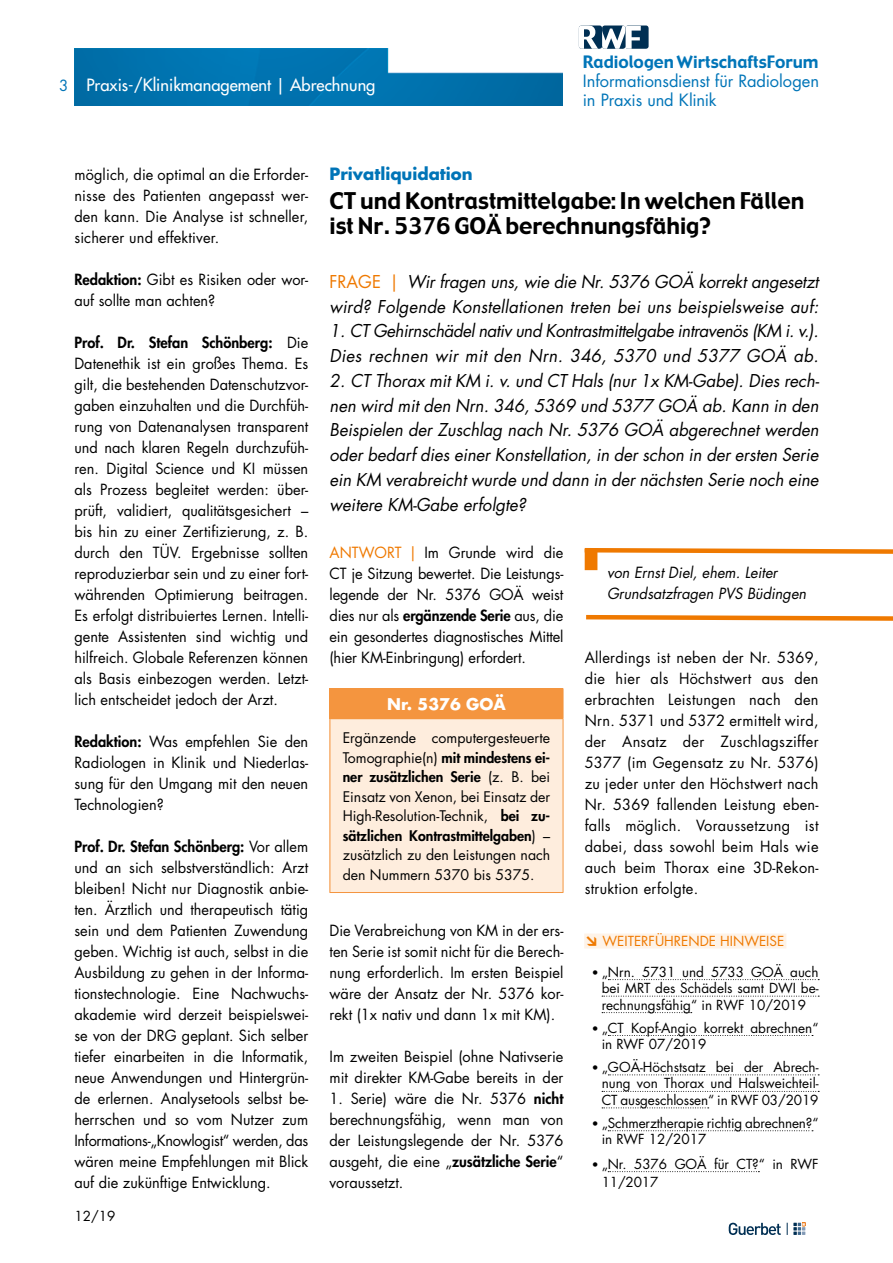
<style>
.page{position:relative;width:893px;height:1263px;background:#fff}
.page>*{position:absolute;margin:0;border:0;box-sizing:border-box;transform-origin:0 0}
.t1{font:22.5px/25.5px "Gadget";color:#000}
.t2{font:italic 17.25px/24.8px "Futura Std";color:#000}
.t3{font:italic 17.25px/24.8px "Futura Std";letter-spacing:-.02em;color:#000}
.t4{font:16.65px "Gadget";color:#0075b8}
.t5{font:16.5px/18.8px "Futura Std";letter-spacing:-.005em;color:#0075b8}
.t6{font:500 16.5px "Futura Std";color:#fff}
.t7{font:700 16.5px "Futura Std";color:#0074b7}
.t8{font:700 15.75px "Futura Std";color:#fff}
.t9{font:15px/21px "Futura Std";color:#000;text-align:justify}
.t10{font:italic 15px/21px "Futura Std";color:#000}
.t11{font:15px "Futura Std";color:#0074b7}
.t12{font:14.25px/19.5px "Futura Std";color:#000;text-align:justify}
.t13{font:13.5px/16.5px "Futura Std";color:#000}
.t14{font:13.5px "Futura Std";color:#ef7900}
.s1{font-weight:800}
.s2{font-style:normal;color:#ef7900}
.s3{color:#ef7900}
.s4{font-family:"DIN Pro";font-weight:900}
.s5{font-family:"DIN Pro";font-weight:500}
</style>
<div class="page">
<svg style="left:729px;top:1223px;width:52px;height:12px"></svg>
<svg style="left:787px;top:1223px;width:18px;height:12px"></svg>
<div style="left:625px;top:26px;width:24px;height:23px;background:#002f53;border-radius:3px"></div>
<svg style="left:579px;top:26px;width:62px;height:23px"></svg>
<img style="left:74px;top:49px;width:489px;height:57px">
<svg style="left:584px;top:548px;width:309px;height:8px"></svg>
<div style="left:585px;top:549px;width:12px;height:21px;background:#ef7900"></div>
<svg style="left:586px;top:614px;width:307px;height:7px"></svg>
<div style="left:330px;top:689px;width:233px;height:30px;background:#f4953f"></div>
<div style="left:330px;top:719px;width:233px;height:173px;background:#feeddd"></div>
<hr style="left:330px;top:688px;width:233px;height:1px;background:#f4953f">
<svg style="left:563px;top:689px;width:1px;height:29px"></svg>
<hr style="left:330px;top:719px;width:1px;height:173px;background:#f4953f">
<hr style="left:563px;top:719px;width:1px;height:173px;background:#f4953f">
<hr style="left:330px;top:892px;width:233px;height:1px;background:#f4953f">
<div style="left:584px;top:933px;width:202px;height:15px;background:#fef3e8"></div>
<svg style="left:608px;top:979px;width:211px;height:1px"></svg>
<svg style="left:602px;top:996px;width:217px;height:1px"></svg>
<svg style="left:602px;top:1012px;width:90px;height:1px"></svg>
<svg style="left:608px;top:1035px;width:205px;height:1px"></svg>
<svg style="left:608px;top:1074px;width:211px;height:1px"></svg>
<svg style="left:602px;top:1091px;width:217px;height:1px"></svg>
<svg style="left:602px;top:1107px;width:107px;height:1px"></svg>
<svg style="left:608px;top:1130px;width:205px;height:1px"></svg>
<svg style="left:608px;top:1171px;width:151px;height:1px"></svg>
<p class="t11" style="left:59px;top:76px;width:11px">3</p>
<p class="t6" style="left:86px;top:74px;width:290px">Praxis-/Klinikmanagement | Abrechnung</p>
<p class="t4" style="left:583px;top:52px;width:237px">Radiologen WirtschaftsForum</p>
<p class="t5" style="left:583px;top:72px;width:238px">Informationsdienst für Radiologen in Praxis und Klinik</p>
<p class="t9" style="left:74px;top:164px;width:235px">möglich, die optimal an die Erforder&shy;nisse des Patienten angepasst wer&shy;den kann. Die Analyse ist schneller, sicherer und effektiver.</p>
<p class="t9" style="left:74px;top:269px;width:235px"><span class="s1">Redaktion:</span> Gibt es Risiken oder wor&shy;auf sollte man achten?</p>
<p class="t9" style="left:74px;top:332px;width:235px"><span class="s1">Prof. Dr. Stefan Schönberg:</span> Die Datenethik ist ein großes Thema. Es gilt, die bestehenden Datenschutzvor&shy;gaben einzuhalten und die Durchfüh&shy;rung von Datenanalysen transparent und nach klaren Regeln durchzufüh&shy;ren. Digital Science und KI müssen als Prozess begleitet werden: über&shy;prüft, validiert, qualitätsgesichert – bis hin zu einer Zertifizierung, z. B. durch den TÜV. Ergebnisse sollten reproduzierbar sein und zu einer fort&shy;währenden Optimierung beitragen.<br>Es erfolgt distribuiertes Lernen. Intelli&shy;gente Assistenten sind wichtig und hilfreich. Globale Referenzen können als Basis einbezogen werden. Letzt&shy;lich entscheidet jedoch der Arzt.</p>
<p class="t9" style="left:74px;top:731px;width:235px"><span class="s1">Redaktion:</span> Was empfehlen Sie den Radiologen in Klinik und Niederlas&shy;sung für den Umgang mit den neuen Technologien?</p>
<p class="t9" style="left:74px;top:836px;width:235px"><span class="s1">Prof. Dr. Stefan Schönberg:</span> Vor allem und an sich selbstverständlich: Arzt bleiben! Nicht nur Diagnostik anbie&shy;ten. Ärztlich und therapeutisch tätig sein und dem Patienten Zuwendung geben. Wichtig ist auch, selbst in die Ausbildung zu gehen in der Informa&shy;tionstechnologie. Eine Nachwuchs&shy;akademie wird derzeit beispielswei&shy;se von der DRG geplant. Sich selber tiefer einarbeiten in die Informatik, neue Anwendungen und Hintergrün&shy;de erlernen. Analysetools selbst be&shy;herrschen und so vom Nutzer zum Informations-„Knowlogist“ werden, das wären meine Empfehlungen mit Blick auf die zukünftige Entwicklung.</p>
<p class="t13" style="left:74px;top:1208px;width:42px">12/19</p>
<p class="t7" style="left:330px;top:163px;width:145px">Privatliquidation</p>
<h1 class="t1" style="left:330px;top:189px;width:476px">CT und Kontrastmittelgabe: In welchen Fällen ist Nr. 5376 GOÄ berechnungsfähig?</h1>
<p class="t2" style="left:330px;top:269px;width:491px"><span class="s2">FRAGE |</span> Wir fragen uns, wie die Nr. 5376 GOÄ korrekt angesetzt wird? Folgende Konstellationen treten bei uns beispielsweise auf:</p>
<p class="t3" style="left:330px;top:319px;width:491px">1. CT Gehirnschädel nativ und Kontrastmittelgabe intravenös (KM i. v.).<br>Dies rechnen wir mit den Nrn. 346, 5370 und 5377 GOÄ ab.</p>
<p class="t2" style="left:330px;top:368px;width:491px;text-align:justify">2. CT Thorax mit KM i. v. und CT Hals (nur 1x KM-Gabe). Dies rech&shy;nen wird mit den Nrn. 346, 5369 und 5377 GOÄ ab. Kann in den Beispielen der Zuschlag nach Nr. 5376 GOÄ abgerechnet werden oder bedarf dies einer Konstellation, in der schon in der ersten Serie ein KM verabreicht wurde und dann in der nächsten Serie noch eine weitere KM-Gabe erfolgte?</p>
<p class="t9" style="left:330px;top:542px;width:235px"><span class="s3">ANTWORT |</span> Im Grunde wird die CT je Sitzung bewertet. Die Leistungs&shy;legende der Nr. 5376 GOÄ weist dies nur als <span class="s1">ergänzende Serie</span> aus, die ein gesondertes diagnostisches Mittel (hier KM-Einbringung) erfordert.</p>
<p class="t8" style="left:387px;top:694px;width:120px">Nr. 5376 GOÄ</p>
<p class="t12" style="left:343px;top:728px;width:209px">Ergänzende computergesteuerte Tomographie(n) <span class="s1">mit mindestens ei&shy;ner zusätzlichen Serie</span> (z. B. bei Einsatz von Xenon, bei Einsatz der High-Resolution-Technik, <span class="s1">bei zu&shy;sätzlichen Kontrastmittelgaben</span>) – zusätzlich zu den Leistungen nach den Nummern 5370 bis 5375.</p>
<p class="t9" style="left:330px;top:920px;width:235px">Die Verabreichung von KM in der ers&shy;ten Serie ist somit nicht für die Berech&shy;nung erforderlich. Im ersten Beispiel wäre der Ansatz der Nr. 5376 kor&shy;rekt (1x nativ und dann 1x mit KM).</p>
<p class="t9" style="left:330px;top:1046px;width:235px">Im zweiten Beispiel (ohne Nativserie mit direkter KM-Gabe bereits in der</p>
<p class="t9" style="left:330px;top:1088px;width:235px">1. Serie) wäre die Nr. 5376 <span class="s1">nicht </span>berechnungsfähig, wenn man von der Leistungslegende der Nr. 5376 ausgeht, die eine „<span class="s1">zusätzliche Serie</span>“ voraussetzt.</p>
<p class="t10" style="left:607px;top:562px;width:201px">von Ernst Diel, ehem. Leiter<br>Grundsatzfragen PVS Büdingen</p>
<p class="t9" style="left:585px;top:647px;width:235px">Allerdings ist neben der Nr. 5369, die hier als Höchstwert aus den erbrachten Leistungen nach den Nrn. 5371 und 5372 ermittelt wird, der Ansatz der Zuschlagsziffer 5377 (im Gegensatz zu Nr. 5376) zu jeder unter den Höchstwert nach Nr. 5369 fallenden Leistung eben&shy;falls möglich. Voraussetzung ist dabei, dass sowohl beim Hals wie auch beim Thorax eine 3D-Rekon&shy;struktion erfolgte.</p>
<p class="t14" style="left:585px;top:932px;width:201px"><span class="s4">↘</span> WEITERFÜHRENDE HINWEISE</p>
<p class="t13" style="left:602px;top:963px;width:218px;text-align:justify;text-indent:-10px"><span class="s5">•</span> „Nrn. 5731 und 5733 GOÄ auch bei MRT des Schädels samt DWI be&shy;rechnungsfähig“ in RWF 10/2019</p>
<p class="t13" style="left:602px;top:1019px;width:218px;text-indent:-10px"><span class="s5">•</span> „CT Kopf-Angio korrekt abrechnen“ in RWF 07/2019</p>
<p class="t13" style="left:602px;top:1059px;width:218px;text-align:justify;text-indent:-10px"><span class="s5">•</span> „GOÄ-Höchstsatz bei der Abrech&shy;nung von Thorax und Halsweichteil-CT ausgeschlossen“ in RWF 03/2019</p>
<p class="t13" style="left:602px;top:1115px;width:218px;text-indent:-10px"><span class="s5">•</span> „Schmerztherapie richtig abrechnen?“ in RWF 12/2017</p>
<p class="t13" style="left:602px;top:1155px;width:218px;line-height:18px;text-indent:-10px"><span class="s5">•</span> „Nr. 5376 GOÄ für CT?“ in RWF<br>11/2017</p>
</div>
